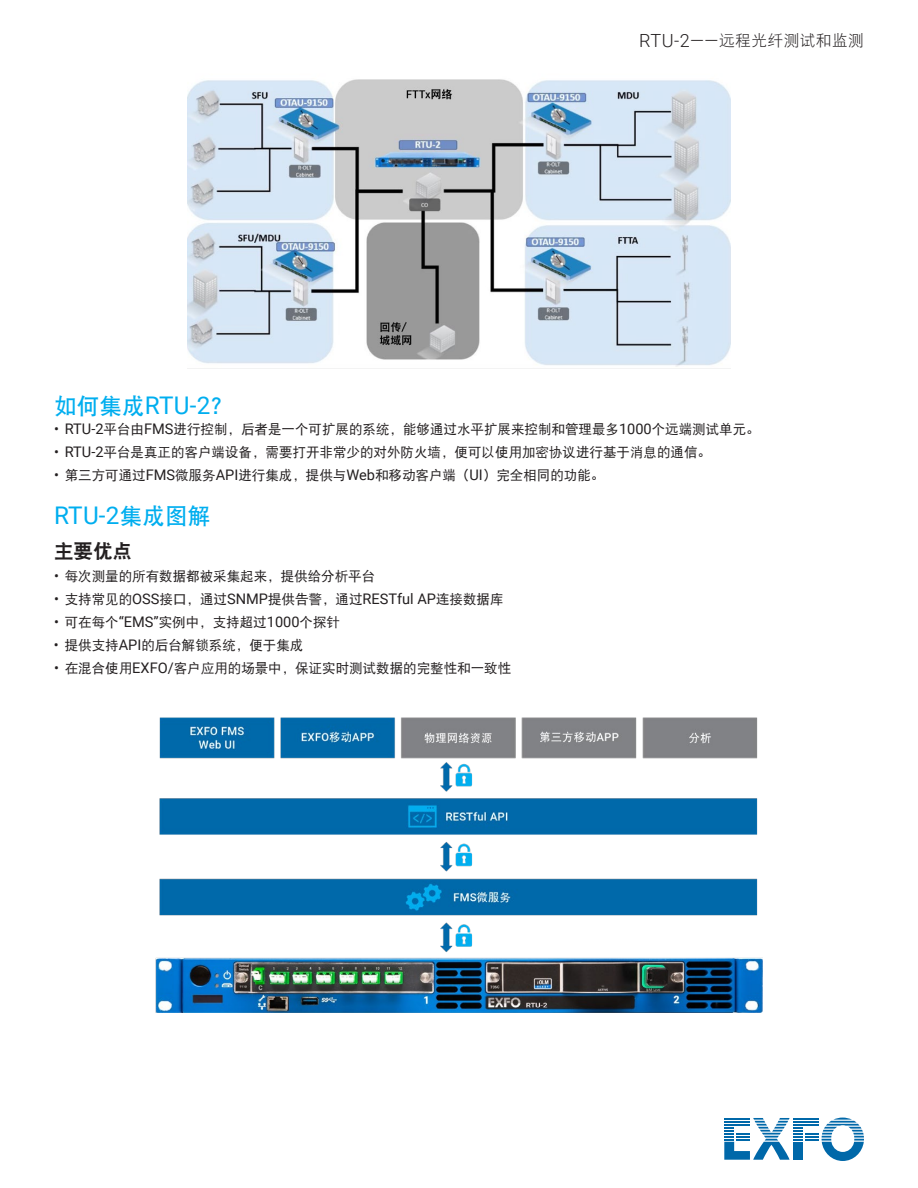
<style>
.page{position:relative;width:918px;height:1188px;background:#fff}
.page>*{position:absolute;margin:0;border:0;box-sizing:border-box;transform-origin:0 0}
.t1{font:24.3px "Roboto";color:#00aeef}
.t2{font:22.5px "DF Hei W7";color:#00aeef}
.t3{font:19.5px "DF Hei W9";color:#231f20}
.t4{font:15.75px "DF Hei W3";letter-spacing:.025em;color:#231f20}
.t5{font:13.5px "DF Hei W5";color:#231f20}
.s1{font-family:"Roboto";font-weight:300;font-size:18.15px}
.s2{font-family:"Roboto";font-size:24.3px}
.s3{font-family:"Roboto";font-size:14.55px}
.s4{font-family:"DF Hei W7";font-size:22.5px}
</style>
<div class="page">
<svg style="left:724px;top:1118px;width:140px;height:43px"></svg>
<hr style="left:724px;top:1124px;width:26px;height:2px;background:#0068a9">
<img style="left:187px;top:79px;width:544px;height:290px">
<img style="left:155px;top:717px;width:608px;height:296px">
<p class="t4" style="left:639px;top:33px;width:226px"><span class="s1">RTU-2——</span>远程光纤测试和监测</p>
<h2 class="t2" style="left:54px;top:395px;width:181px">如何集成<span class="s2">RTU-2</span>？</h2>
<p class="t5" style="left:54px;top:423px;width:707px"><span class="s3">• RTU-2</span>平台由<span class="s3">FMS</span>进行控制，后者是一个可扩展的系统，能够通过水平扩展来控制和管理最多<span class="s3">1000</span>个远端测试单元。</p>
<p class="t5" style="left:54px;top:445px;width:659px"><span class="s3">• RTU-2</span>平台是真正的客户端设备，需要打开非常少的对外防火墙，便可以使用加密协议进行基于消息的通信。</p>
<p class="t5" style="left:54px;top:468px;width:552px"><span class="s3">•</span> 第三方可通过<span class="s3">FMS</span>微服务<span class="s3">API</span>进行集成，提供与<span class="s3">Web</span>和移动客户端（<span class="s3">UI</span>）完全相同的功能。</p>
<h1 class="t1" style="left:54px;top:499px;width:158px">RTU-2<span class="s4">集成图解</span></h1>
<h3 class="t3" style="left:54px;top:541px;width:79px">主要优点</h3>
<p class="t5" style="left:54px;top:569px;width:323px"><span class="s3">•</span> 每次测量的所有数据都被采集起来，提供给分析平台</p>
<p class="t5" style="left:54px;top:592px;width:451px"><span class="s3">•</span> 支持常见的<span class="s3">OSS</span>接口，通过<span class="s3">SNMP</span>提供告警，通过<span class="s3">RESTful AP</span>连接数据库</p>
<p class="t5" style="left:54px;top:615px;width:288px"><span class="s3">•</span> 可在每个<span class="s3">“EMS”</span>实例中，支持超过<span class="s3">1000</span>个探针</p>
<p class="t5" style="left:54px;top:638px;width:251px"><span class="s3">•</span> 提供支持<span class="s3">API</span>的后台解锁系统，便于集成</p>
<p class="t5" style="left:54px;top:661px;width:459px"><span class="s3">•</span> 在混合使用<span class="s3">EXFO/</span>客户应用的场景中，保证实时测试数据的完整性和一致性</p>
</div>
